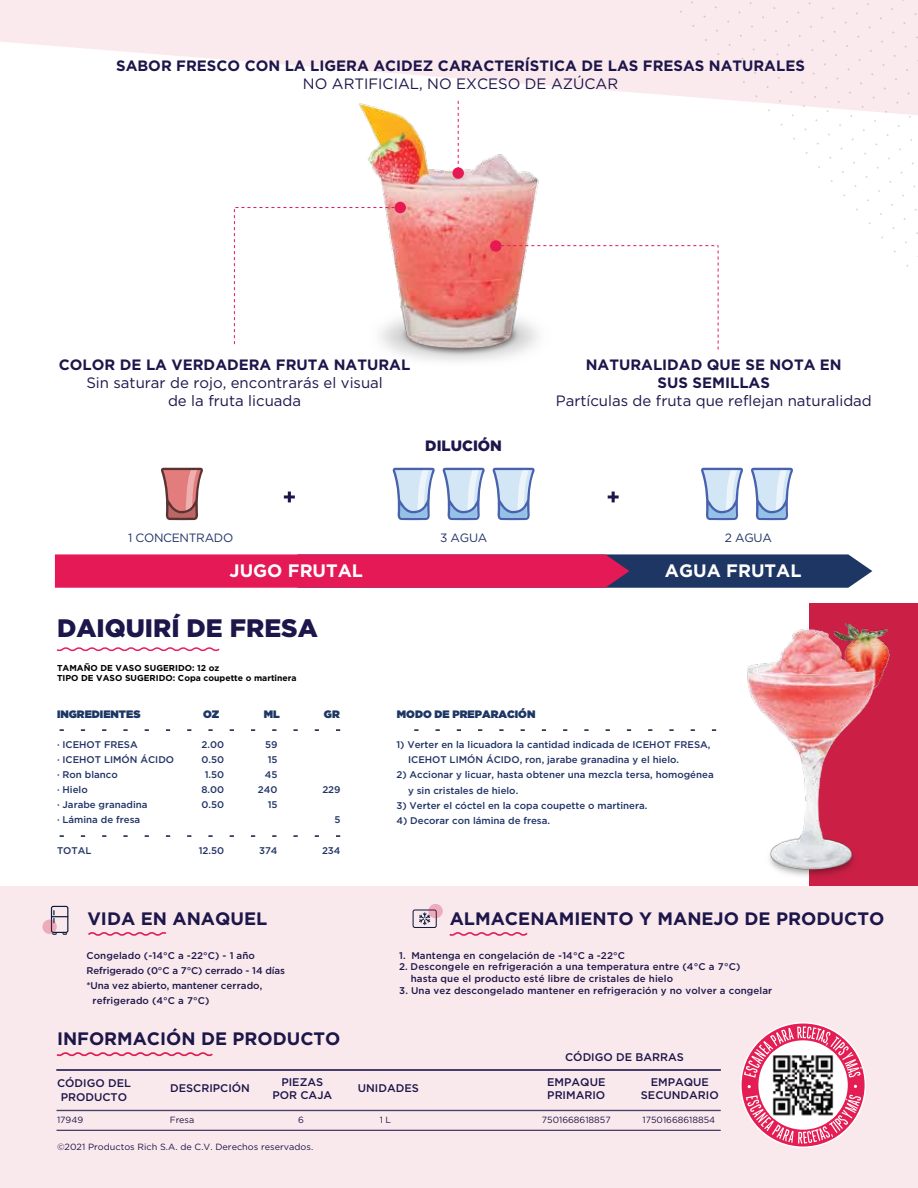
<style>
.page{position:relative;width:918px;height:1188px;background:#fff}
.page>*{position:absolute;margin:0;border:0;box-sizing:border-box;transform-origin:0 0}
.t1{font:900 25.35px "Gotham";color:#1c164a}
.t2{font:700 18px "Gotham";color:#1c164a}
.t3{font:700 18px "Gotham";color:#fff}
.t4{font:700 15px/18px "Gotham";color:#1c164a;text-align:center}
.t5{font:15px/18px "Gotham";color:#1c164a;text-align:center}
.t6{font:900 15px "Gotham";color:#1c164a}
.t7{font:12px "Gotham";letter-spacing:-.025em;color:#213468}
.t8{font:500 11.1px/13.4px "Gotham";color:#1c164a;text-align:center}
.t9{font:900 10.8px "Gotham";color:#1d3664}
.t10{font:500 9.75px/15.1px "Gotham";color:#213366}
.t11{font:500 9.75px/11.7px "Gotham";letter-spacing:.01em;color:#1c164a}
.t12{font:500 9.75px "Gotham";letter-spacing:-.01em;color:#1c164a}
.t13{font:9px "Gotham";color:#1c164a}
.t14{font:700 8.7px/10.4px "Gotham";color:#000}
</style>
<div class="page">
<div style="left:0;top:887px;width:918px;height:301px;background:#fae9ec"></div>
<div style="left:809px;top:604px;width:109px;height:282px;background:#cc1f46"></div>
<img style="left:365px;top:117px;width:174px;height:244px">
<svg style="left:0;top:0;width:918px;height:117px;fill:#fae9ed"></svg>
<div style="left:413px;top:909px;width:24px;height:19px;border:1px solid #0c1b3e;border-radius:2px"></div>
<svg style="left:419px;top:912px;width:12px;height:13px"></svg>
<svg style="left:88px;top:932px;width:79px;height:4px"></svg>
<svg style="left:449px;top:932px;width:79px;height:4px"></svg>
<div style="left:51px;top:906px;width:17px;height:27px;border:1px solid #0c1b3e;border-radius:2px"></div>
<svg style="left:52px;top:911px;width:16px;height:12px"></svg>
<svg style="left:52px;top:932px;width:16px;height:3px"></svg>
<div style="left:57px;top:1110px;width:664px;height:1px;border:1px solid #1c164a"></div>
<div style="left:57px;top:1130px;width:664px;height:1px;border:1px solid #1c164a"></div>
<div style="left:56px;top:1069px;width:665px;height:2px;border:2px solid #1c164a"></div>
<svg style="left:56px;top:1052px;width:157px;height:5px"></svg>
<div style="left:452px;top:167px;width:12px;height:12px;background:#e61952;border-radius:50%"></div>
<div style="left:395px;top:202px;width:11px;height:11px;background:#e61952;border-radius:50%"></div>
<div style="left:490px;top:240px;width:12px;height:12px;background:#e61952;border-radius:50%"></div>
<svg style="left:458px;top:99px;width:1px;height:69px"></svg>
<svg style="left:495px;top:245px;width:224px;height:105px"></svg>
<svg style="left:234px;top:207px;width:166px;height:137px"></svg>
<svg style="left:55px;top:554px;width:817px;height:34px;background:#a9285f"></svg>
<div style="left:741px;top:1023px;width:124px;height:124px;background:#e41e54;border-radius:50%"></div>
<div style="left:740px;top:1022px;width:126px;height:126px;border:2px solid #fff;border-radius:50%"></div>
<svg style="left:744px;top:1027px;width:110px;height:51px"></svg>
<svg style="left:845px;top:1059px;width:17px;height:19px"></svg>
<svg style="left:746px;top:1095px;width:106px;height:49px"></svg>
<svg style="left:845px;top:1095px;width:16px;height:18px"></svg>
<div style="left:758px;top:1040px;width:90px;height:90px;background:#fff;border-radius:50%"></div>
<img style="left:770px;top:1051px;width:67px;height:68px">
<img style="left:747px;top:623px;width:143px;height:254px">
<svg style="left:56px;top:647px;width:164px;height:5px"></svg>
<svg style="left:59px;top:729px;width:281px;height:2px"></svg>
<svg style="left:414px;top:729px;width:302px;height:2px"></svg>
<svg style="left:59px;top:835px;width:281px;height:2px"></svg>
<svg style="left:284px;top:492px;width:11px;height:10px"></svg>
<svg style="left:608px;top:492px;width:11px;height:10px"></svg>
<svg style="left:161px;top:468px;width:42px;height:52px"></svg>
<svg style="left:442px;top:468px;width:43px;height:52px"></svg>
<svg style="left:392px;top:468px;width:43px;height:52px"></svg>
<svg style="left:492px;top:468px;width:43px;height:52px"></svg>
<svg style="left:701px;top:468px;width:42px;height:52px"></svg>
<svg style="left:751px;top:468px;width:42px;height:52px"></svg>
<svg style="left:42px;top:920px;width:15px;height:14px"></svg>
<svg style="left:428px;top:904px;width:15px;height:14px"></svg>
<h3 class="t4" style="left:116px;top:56px;width:690px">SABOR FRESCO CON LA LIGERA ACIDEZ CARACTERÍSTICA DE LAS FRESAS NATURALES</h3>
<h3 class="t5" style="left:303px;top:74px;width:317px">NO ARTIFICIAL, NO EXCESO DE AZÚCAR</h3>
<h3 class="t4" style="left:59px;top:355px;width:353px">COLOR DE LA VERDADERA FRUTA NATURAL</h3>
<h3 class="t5" style="left:86px;top:373px;width:298px">Sin saturar de rojo, encontrarás el visual de la fruta licuada</h3>
<h3 class="t6" style="left:425px;top:437px;width:78px">DILUCIÓN</h3>
<h3 class="t4" style="left:586px;top:355px;width:258px">NATURALIDAD QUE SE NOTA EN<br>SUS SEMILLAS</h3>
<h3 class="t5" style="left:556px;top:391px;width:318px">Partículas de fruta que reflejan naturalidad</h3>
<p class="t7" style="left:128px;top:531px;width:107px">1 CONCENTRADO</p>
<p class="t7" style="left:440px;top:531px;width:49px">3 AGUA</p>
<p class="t7" style="left:725px;top:531px;width:48px">2 AGUA</p>
<h2 class="t3" style="left:230px;top:560px;width:135px">JUGO FRUTAL</h2>
<h2 class="t3" style="left:665px;top:560px;width:138px">AGUA FRUTAL</h2>
<h1 class="t1" style="left:57px;top:614px;width:262px">DAIQUIRÍ DE FRESA</h1>
<p class="t14" style="left:57px;top:663px;width:241px">TAMAÑO DE VASO SUGERIDO: 12 oz<br>TIPO DE VASO SUGERIDO: Copa coupette o martinera</p>
<p class="t9" style="left:57px;top:708px;width:85px">INGREDIENTES</p>
<p class="t9" style="left:397px;top:708px;width:140px">MODO DE PREPARACIÓN</p>
<p class="t10" style="left:408px;top:737px;width:304px;text-indent:-12px">1) Verter en la licuadora la cantidad indicada de ICEHOT FRESA,<br>ICEHOT LIMÓN ÁCIDO, ron, jarabe granadina y el hielo.</p>
<p class="t10" style="left:408px;top:767px;width:307px;text-indent:-12px">2) Accionar y licuar, hasta obtener una mezcla tersa, homogénea y sin cristales de hielo.</p>
<p class="t10" style="left:396px;top:797px;width:253px">3) Verter el cóctel en la copa coupette o martinera.</p>
<p class="t10" style="left:396px;top:812px;width:155px">4) Decorar con lámina de fresa.</p>
<p class="t9" style="left:203px;top:708px;width:18px">OZ</p>
<p class="t9" style="left:264px;top:708px;width:17px">ML</p>
<p class="t9" style="left:324px;top:708px;width:17px">GR</p>
<p class="t10" style="left:57px;top:737px;width:119px">· ICEHOT FRESA<br>· ICEHOT LIMÓN ÁCIDO · Ron blanco<br>· Hielo<br>· Jarabe granadina<br>· Lámina de fresa</p>
<p class="t10" style="left:57px;top:842px;width:36px">TOTAL</p>
<p class="t10" style="left:201px;top:737px;width:24px;text-align:center">2.00<br>0.50<br>1.50<br>8.00<br>0.50</p>
<p class="t10" style="left:199px;top:842px;width:27px">12.50</p>
<p class="t10" style="left:258px;top:737px;width:21px;text-align:right">59<br>15<br>45<br>240<br>15</p>
<p class="t10" style="left:259px;top:842px;width:20px">374</p>
<p class="t10" style="left:322px;top:782px;width:20px">229</p>
<p class="t10" style="left:335px;top:812px;width:8px">5</p>
<p class="t10" style="left:322px;top:842px;width:20px">234</p>
<h2 class="t2" style="left:87px;top:908px;width:181px">VIDA EN ANAQUEL</h2>
<h2 class="t2" style="left:450px;top:908px;width:436px">ALMACENAMIENTO Y MANEJO DE PRODUCTO</h2>
<p class="t11" style="left:87px;top:949px;width:170px">Congelado (-14°C a -22°C) - 1 año</p>
<p class="t12" style="left:87px;top:965px;width:200px">Refrigerado (0°C a 7°C) cerrado - 14 días</p>
<p class="t12" style="left:87px;top:980px;width:177px">*Una vez abierto, mantener cerrado,</p>
<p class="t11" style="left:93px;top:994px;width:118px">refrigerado (4°C a 7°C)</p>
<p class="t11" style="left:399px;top:949px;width:227px">1. Mantenga en congelación de -14°C a -22°C</p>
<p class="t11" style="left:411px;top:961px;width:331px;text-indent:-12px">2. Descongele en refrigeración a una temperatura entre (4°C a 7°C) hasta que el producto esté libre de cristales de hielo</p>
<p class="t11" style="left:399px;top:984px;width:375px">3. Una vez descongelado mantener en refrigeración y no volver a congelar</p>
<h2 class="t2" style="left:57px;top:1028px;width:285px">INFORMACIÓN DE PRODUCTO</h2>
<p class="t8" style="left:565px;top:1051px;width:120px">CÓDIGO DE BARRAS</p>
<p class="t8" style="left:57px;top:1077px;width:75px">CÓDIGO DEL<br>PRODUCTO</p>
<p class="t8" style="left:170px;top:1081px;width:81px">DESCRIPCIÓN</p>
<p class="t8" style="left:272px;top:1075px;width:61px">PIEZAS<br>POR CAJA</p>
<p class="t8" style="left:358px;top:1081px;width:63px">UNIDADES</p>
<p class="t8" style="left:547px;top:1075px;width:60px;text-align:left">EMPAQUE<br>PRIMARIO</p>
<p class="t8" style="left:641px;top:1075px;width:79px">EMPAQUE<br>SECUNDARIO</p>
<p class="t13" style="left:57px;top:1115px;width:28px">17949</p>
<p class="t13" style="left:170px;top:1115px;width:26px">Fresa</p>
<p class="t13" style="left:298px;top:1115px;width:7px">6</p>
<p class="t13" style="left:380px;top:1115px;width:13px">1 L</p>
<p class="t13" style="left:542px;top:1115px;width:70px">7501668618857</p>
<p class="t13" style="left:643px;top:1115px;width:74px">17501668618854</p>
<p class="t13" style="left:57px;top:1141px;width:258px">©2021 Productos Rich S.A. de C.V. Derechos reservados.</p>
</div>
